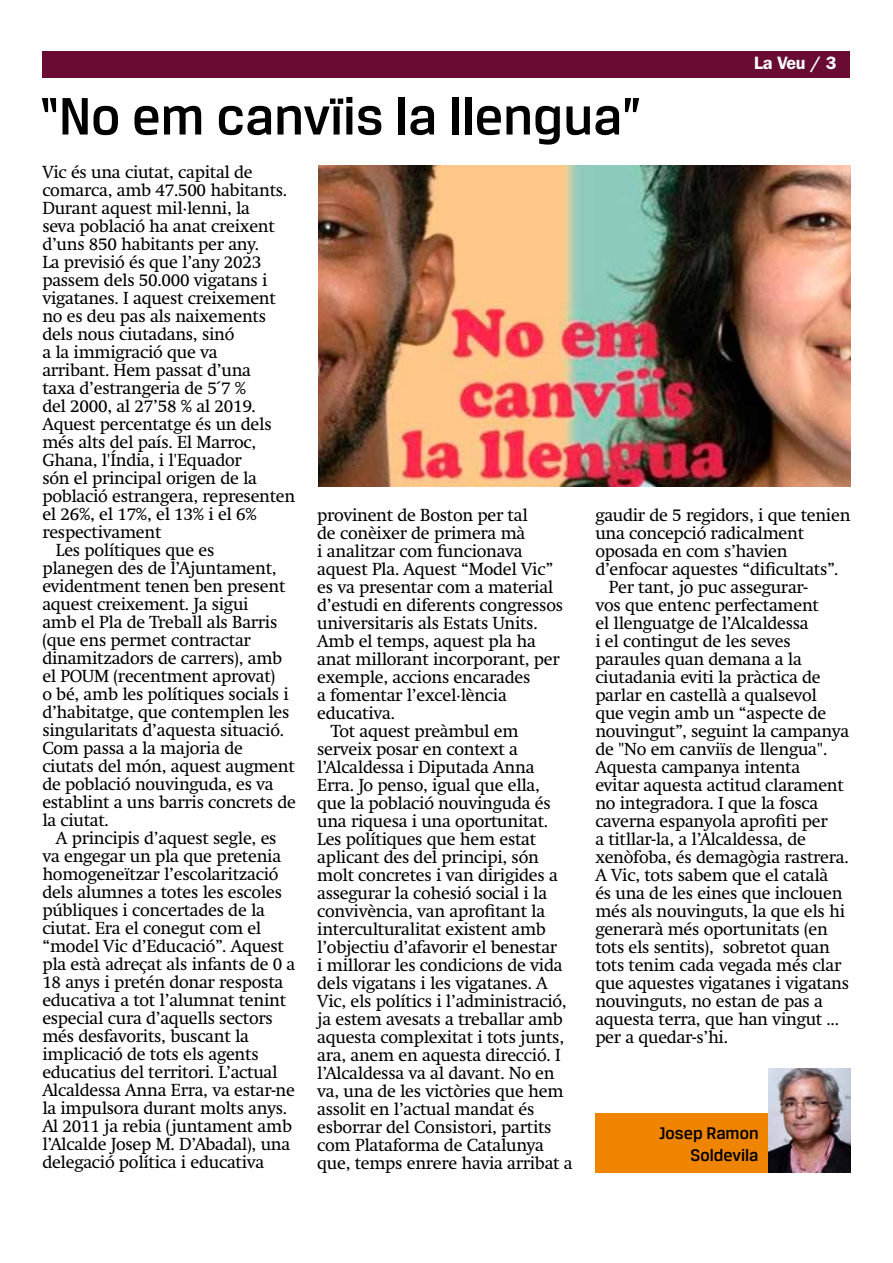
<style>
.page{position:relative;width:893px;height:1263px;background:#fff}
.page>*{position:absolute;margin:0;border:0;box-sizing:border-box;transform-origin:0 0}
.t1{font:500 56.1px "Breuer Text";color:#000}
.t2{font:500 18px/21.6px "Breuer Text";color:#000;text-align:right}
.t3{font:600 18px "ITC Franklin Gothic Std";color:#faffff}
.t4{font:17.4px "Swift";letter-spacing:-.015em;color:#000}
</style>
<div class="page">
<div style="left:43px;top:51px;width:807px;height:27px;background:#690b33"></div>
<div style="left:595px;top:1113px;width:238px;height:60px;background:#ef8400"></div>
<img style="left:769px;top:1068px;width:81px;height:105px">
<img style="left:319px;top:166px;width:531px;height:321px">
<p class="t3" style="left:754px;top:53px;width:84px">La Veu / 3</p>
<h1 class="t1" style="left:40px;top:86px;width:603px">“No em canvïis la llengua”</h1>
<p class="t4" style="left:42px;top:162px;width:212px">Vic és una ciutat, capital de</p>
<p class="t4" style="left:42px;top:180px;width:246px">comarca, amb 47.500 habitants.</p>
<p class="t4" style="left:42px;top:198px;width:209px">Durant aquest mil·lenni, la</p>
<p class="t4" style="left:42px;top:216px;width:234px">seva població ha anat creixent</p>
<p class="t4" style="left:42px;top:234px;width:218px">d’uns 850 habitants per any.</p>
<p class="t4" style="left:42px;top:252px;width:220px">La previsió és que l’any 2023</p>
<p class="t4" style="left:42px;top:270px;width:227px">passem dels 50.000 vigatans i</p>
<p class="t4" style="left:42px;top:288px;width:235px">vigatanes. I aquest creixement</p>
<p class="t4" style="left:42px;top:306px;width:225px">no es deu pas als naixements</p>
<p class="t4" style="left:42px;top:324px;width:194px">dels nous ciutadans, sinó</p>
<p class="t4" style="left:42px;top:342px;width:177px">a la immigració que va</p>
<p class="t4" style="left:42px;top:360px;width:210px">arribant. Hem passat d’una</p>
<p class="t4" style="left:42px;top:378px;width:205px">taxa d’estrangeria de 5´7 %</p>
<p class="t4" style="left:42px;top:396px;width:215px">del 2000, al 27’58 % al 2019.</p>
<p class="t4" style="left:42px;top:414px;width:231px">Aquest percentatge és un dels</p>
<p class="t4" style="left:42px;top:432px;width:215px">més alts del país. El Marroc,</p>
<p class="t4" style="left:42px;top:450px;width:201px">Ghana, l'Índia, i l'Equador</p>
<p class="t4" style="left:42px;top:468px;width:216px">són el principal origen de la</p>
<p class="t4" style="left:42px;top:486px;width:254px">població estrangera, representen</p>
<p class="t4" style="left:42px;top:504px;width:216px">el 26%, el 17%, el 13% i el 6%</p>
<p class="t4" style="left:42px;top:522px;width:121px">respectivament</p>
<p class="t4" style="left:56px;top:540px;width:160px">Les polítiques que es</p>
<p class="t4" style="left:42px;top:558px;width:236px">planegen des de l’Ajuntament,</p>
<p class="t4" style="left:42px;top:576px;width:245px">evidentment tenen ben present</p>
<p class="t4" style="left:42px;top:594px;width:208px">aquest creixement. Ja sigui</p>
<p class="t4" style="left:42px;top:612px;width:237px">amb el Pla de Treball als Barris</p>
<p class="t4" style="left:42px;top:630px;width:210px">(que ens permet contractar</p>
<p class="t4" style="left:42px;top:648px;width:241px">dinamitzadors de carrers), amb</p>
<p class="t4" style="left:42px;top:666px;width:234px">el POUM (recentment aprovat)</p>
<p class="t4" style="left:42px;top:684px;width:248px">o bé, amb les polítiques socials i</p>
<p class="t4" style="left:42px;top:702px;width:249px">d’habitatge, que contemplen les</p>
<p class="t4" style="left:42px;top:720px;width:243px">singularitats d’aquesta situació.</p>
<p class="t4" style="left:42px;top:738px;width:202px">Com passa a la majoria de</p>
<p class="t4" style="left:42px;top:756px;width:254px">ciutats del món, aquest augment</p>
<p class="t4" style="left:42px;top:774px;width:233px">de població nouvinguda, es va</p>
<p class="t4" style="left:42px;top:792px;width:255px">establint a uns barris concrets de</p>
<p class="t4" style="left:42px;top:810px;width:68px">la ciutat.</p>
<p class="t4" style="left:56px;top:828px;width:222px">A principis d’aquest segle, es</p>
<p class="t4" style="left:42px;top:846px;width:240px">va engegar un pla que pretenia</p>
<p class="t4" style="left:42px;top:864px;width:238px">homogeneïtzar l’escolarització</p>
<p class="t4" style="left:42px;top:882px;width:241px">dels alumnes a totes les escoles</p>
<p class="t4" style="left:42px;top:900px;width:224px">públiques i concertades de la</p>
<p class="t4" style="left:42px;top:918px;width:220px">ciutat. Era el conegut com el</p>
<p class="t4" style="left:42px;top:936px;width:243px">“model Vic d’Educació”. Aquest</p>
<p class="t4" style="left:42px;top:954px;width:255px">pla està adreçat als infants de 0 a</p>
<p class="t4" style="left:42px;top:972px;width:242px">18 anys i pretén donar resposta</p>
<p class="t4" style="left:42px;top:990px;width:245px">educativa a tot l’alumnat tenint</p>
<p class="t4" style="left:42px;top:1008px;width:232px">especial cura d’aquells sectors</p>
<p class="t4" style="left:42px;top:1026px;width:208px">més desfavorits, buscant la</p>
<p class="t4" style="left:42px;top:1044px;width:218px">implicació de tots els agents</p>
<p class="t4" style="left:42px;top:1062px;width:237px">educatius del territori. L’actual</p>
<p class="t4" style="left:42px;top:1080px;width:254px">Alcaldessa Anna Erra, va estar-ne</p>
<p class="t4" style="left:42px;top:1098px;width:246px">la impulsora durant molts anys.</p>
<p class="t4" style="left:42px;top:1116px;width:251px">Al 2011 ja rebia (juntament amb</p>
<p class="t4" style="left:42px;top:1134px;width:249px">l’Alcalde Josep M. D’Abadal), una</p>
<p class="t4" style="left:42px;top:1152px;width:224px">delegació política i educativa</p>
<p class="t4" style="left:317px;top:505px;width:212px">provinent de Boston per tal</p>
<p class="t4" style="left:317px;top:523px;width:210px">de conèixer de primera mà</p>
<p class="t4" style="left:317px;top:541px;width:207px">i analitzar com funcionava</p>
<p class="t4" style="left:317px;top:559px;width:238px">aquest Pla. Aquest “Model Vic”</p>
<p class="t4" style="left:317px;top:577px;width:238px">es va presentar com a material</p>
<p class="t4" style="left:317px;top:595px;width:247px">d’estudi en diferents congressos</p>
<p class="t4" style="left:317px;top:613px;width:222px">universitaris als Estats Units.</p>
<p class="t4" style="left:317px;top:631px;width:220px">Amb el temps, aquest pla ha</p>
<p class="t4" style="left:317px;top:649px;width:244px">anat millorant incorporant, per</p>
<p class="t4" style="left:317px;top:667px;width:215px">exemple, accions encarades</p>
<p class="t4" style="left:317px;top:685px;width:191px">a fomentar l’excel·lència</p>
<p class="t4" style="left:317px;top:703px;width:79px">educativa.</p>
<p class="t4" style="left:331px;top:721px;width:189px">Tot aquest preàmbul em</p>
<p class="t4" style="left:317px;top:739px;width:202px">serveix posar en context a</p>
<p class="t4" style="left:317px;top:757px;width:219px">l’Alcaldessa i Diputada Anna</p>
<p class="t4" style="left:317px;top:775px;width:224px">Erra. Jo penso, igual que ella,</p>
<p class="t4" style="left:317px;top:793px;width:235px">que la població nouvinguda és</p>
<p class="t4" style="left:317px;top:811px;width:233px">una riquesa i una oportunitat.</p>
<p class="t4" style="left:317px;top:829px;width:220px">Les polítiques que hem estat</p>
<p class="t4" style="left:317px;top:847px;width:223px">aplicant des del principi, són</p>
<p class="t4" style="left:317px;top:865px;width:242px">molt concretes i van dirigides a</p>
<p class="t4" style="left:317px;top:883px;width:231px">assegurar la cohesió social i la</p>
<p class="t4" style="left:317px;top:901px;width:229px">convivència, van aprofitant la</p>
<p class="t4" style="left:317px;top:919px;width:230px">interculturalitat existent amb</p>
<p class="t4" style="left:317px;top:937px;width:241px">l’objectiu d’afavorir el benestar</p>
<p class="t4" style="left:317px;top:955px;width:247px">i millorar les condicions de vida</p>
<p class="t4" style="left:317px;top:973px;width:232px">dels vigatans i les vigatanes. A</p>
<p class="t4" style="left:317px;top:991px;width:251px">Vic, els polítics i l’administració,</p>
<p class="t4" style="left:317px;top:1009px;width:247px">ja estem avesats a treballar amb</p>
<p class="t4" style="left:317px;top:1027px;width:248px">aquesta complexitat i tots junts,</p>
<p class="t4" style="left:317px;top:1045px;width:245px">ara, anem en aquesta direcció. I</p>
<p class="t4" style="left:317px;top:1063px;width:239px">l’Alcaldessa va al davant. No en</p>
<p class="t4" style="left:317px;top:1081px;width:248px">va, una de les victòries que hem</p>
<p class="t4" style="left:317px;top:1099px;width:219px">assolit en l’actual mandat és</p>
<p class="t4" style="left:317px;top:1117px;width:236px">esborrar del Consistori, partits</p>
<p class="t4" style="left:317px;top:1135px;width:228px">com Plataforma de Catalunya</p>
<p class="t4" style="left:317px;top:1153px;width:257px">que, temps enrere havia arribat a</p>
<p class="t4" style="left:595px;top:505px;width:257px">gaudir de 5 regidors, i que tenien</p>
<p class="t4" style="left:595px;top:523px;width:210px">una concepció radicalment</p>
<p class="t4" style="left:595px;top:541px;width:194px">oposada en com s’havien</p>
<p class="t4" style="left:595px;top:559px;width:245px">d’enfocar aquestes “dificultats”.</p>
<p class="t4" style="left:609px;top:577px;width:201px">Per tant, jo puc assegurar-</p>
<p class="t4" style="left:595px;top:595px;width:225px">vos que entenc perfectament</p>
<p class="t4" style="left:595px;top:613px;width:215px">el llenguatge de l’Alcaldessa</p>
<p class="t4" style="left:595px;top:631px;width:197px">i el contingut de les seves</p>
<p class="t4" style="left:595px;top:649px;width:208px">paraules quan demana a la</p>
<p class="t4" style="left:595px;top:667px;width:227px">ciutadania eviti la pràctica de</p>
<p class="t4" style="left:595px;top:685px;width:223px">parlar en castellà a qualsevol</p>
<p class="t4" style="left:595px;top:703px;width:233px">que vegin amb un “aspecte de</p>
<p class="t4" style="left:595px;top:721px;width:255px">nouvingut”, seguint la campanya</p>
<p class="t4" style="left:595px;top:739px;width:233px">de "No em canviïs de llengua".</p>
<p class="t4" style="left:595px;top:757px;width:206px">Aquesta campanya intenta</p>
<p class="t4" style="left:595px;top:775px;width:250px">evitar aquesta actitud clarament</p>
<p class="t4" style="left:595px;top:793px;width:224px">no integradora. I que la fosca</p>
<p class="t4" style="left:595px;top:811px;width:234px">caverna espanyola aprofiti per</p>
<p class="t4" style="left:595px;top:829px;width:212px">a titllar-la, a l’Alcaldessa, de</p>
<p class="t4" style="left:595px;top:847px;width:255px">xenòfoba, és demagògia rastrera.</p>
<p class="t4" style="left:595px;top:865px;width:235px">A Vic, tots sabem que el català</p>
<p class="t4" style="left:595px;top:883px;width:249px">és una de les eines que inclouen</p>
<p class="t4" style="left:595px;top:901px;width:251px">més als nouvinguts, la que els hi</p>
<p class="t4" style="left:595px;top:919px;width:234px">generarà més oportunitats (en</p>
<p class="t4" style="left:595px;top:937px;width:236px">tots els sentits), sobretot quan</p>
<p class="t4" style="left:595px;top:955px;width:247px">tots tenim cada vegada més clar</p>
<p class="t4" style="left:595px;top:973px;width:255px">que aquestes vigatanes i vigatans</p>
<p class="t4" style="left:595px;top:991px;width:229px">nouvinguts, no estan de pas a</p>
<p class="t4" style="left:595px;top:1009px;width:245px">aquesta terra, que han vingut ...</p>
<p class="t4" style="left:595px;top:1027px;width:134px">per a quedar-s’hi.</p>
<p class="t2" style="left:659px;top:1122px;width:101px">Josep Ramon<br>Soldevila</p>
</div>
